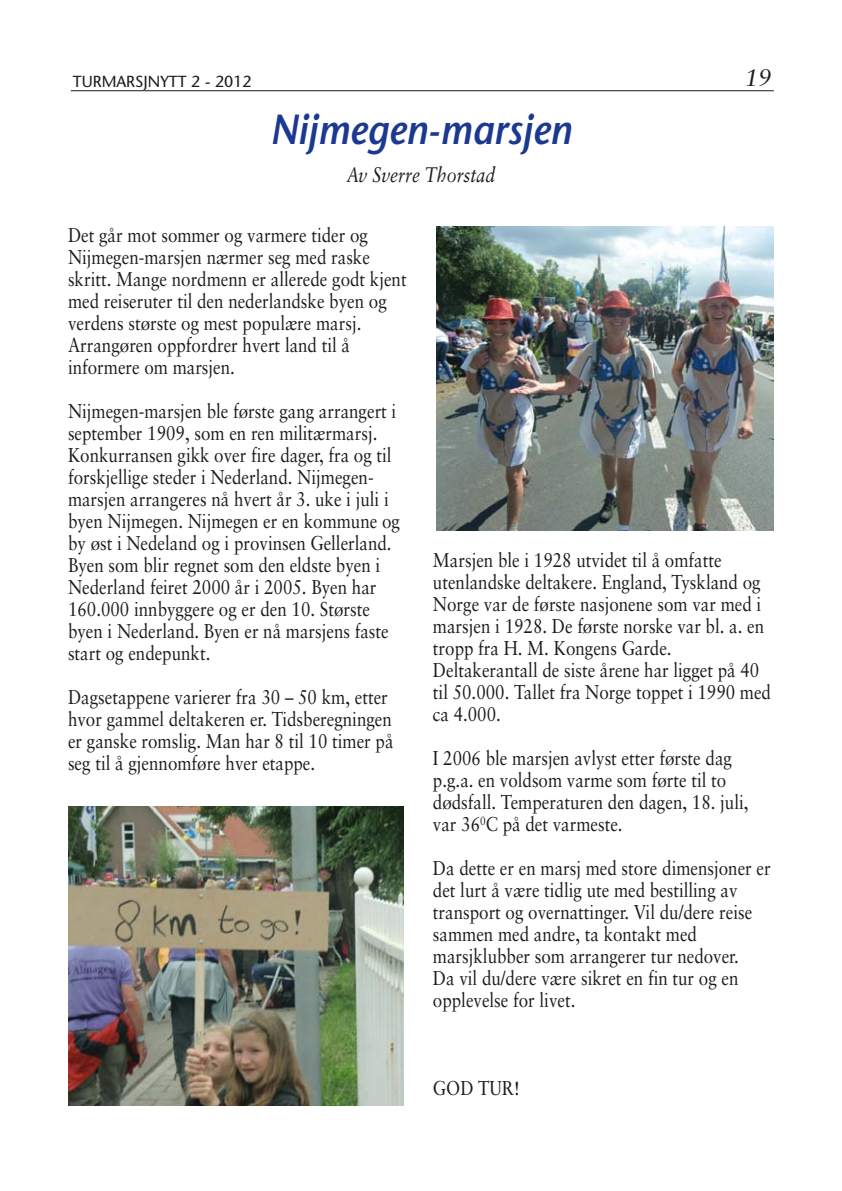
<style>
.page{position:relative;width:842px;height:1191px;background:#fff}
.page>*{position:absolute;margin:0;border:0;box-sizing:border-box;transform-origin:0 0}
.t1{font:italic 600 42px "Stone Sans";color:#1b3892;scale:.9 1}
.t2{font:italic 24px "Sabon";color:#1b1c20}
.t3{font:italic 21px "Sabon";color:#1b1c20;scale:.85 1}
.t4{font:20px/22px "Sabon";color:#1b1c20;scale:.85 1}
.t5{font:16px "Stone Sans";color:#1b1c20}
</style>
<div class="page">
<hr style="left:71px;top:90px;width:703px;height:1px;background:#1b1c20">
<img style="left:436px;top:227px;width:338px;height:304px">
<img style="left:68px;top:806px;width:336px;height:300px">
<p class="t5" style="left:73px;top:75px;width:180px">TURMARSJNYTT 2 - 2012</p>
<p class="t2" style="left:745px;top:67px;width:28px">19</p>
<h1 class="t1" style="left:270px;top:113px;width:336px">Nijmegen-marsjen</h1>
<p class="t3" style="left:347px;top:166px;width:176px">Av Sverre Thorstad</p>
<p class="t4" style="left:68px;top:226px;width:400px">Det går mot sommer og varmere tider og Nijmegen-marsjen nærmer seg med raske skritt. Mange nordmenn er allerede godt kjent med reiseruter til den nederlandske byen og verdens største og mest populære marsj.<br>Arrangøren oppfordrer hvert land til å informere om marsjen.</p>
<p class="t4" style="left:68px;top:402px;width:392px">Nijmegen-marsjen ble første gang arrangert i september 1909, som en ren militærmarsj.<br>Konkurransen gikk over fire dager, fra og til forskjellige steder i Nederland. Nijmegen&shy;marsjen arrangeres nå hvert år 3. uke i juli i byen Nijmegen. Nijmegen er en kommune og by øst i Nedeland og i provinsen Gellerland.<br>Byen som blir regnet som den eldste byen i Nederland feiret 2000 år i 2005. Byen har 160.000 innbyggere og er den 10. Største byen i Nederland. Byen er nå marsjens faste start og endepunkt.</p>
<p class="t4" style="left:68px;top:688px;width:384px">Dagsetappene varierer fra 30 – 50 km, etter hvor gammel deltakeren er. Tidsberegningen er ganske romslig. Man har 8 til 10 timer på seg til å gjennomføre hver etappe.</p>
<p class="t4" style="left:433px;top:550px;width:399px">Marsjen ble i 1928 utvidet til å omfatte utenlandske deltakere. England, Tyskland og Norge var de første nasjonene som var med i marsjen i 1928. De første norske var bl. a. en tropp fra H. M. Kongens Garde.<br>Deltakerantall de siste årene har ligget på 40 til 50.000. Tallet fra Norge toppet i 1990 med ca 4.000.</p>
<p class="t4" style="left:433px;top:748px;width:373px">I 2006 ble marsjen avlyst etter første dag p.g.a. en voldsom varme som førte til to dødsfall. Temperaturen den dagen, 18. juli, var 36<sup>0</sup>C på det varmeste.</p>
<p class="t4" style="left:433px;top:858px;width:399px">Da dette er en marsj med store dimensjoner er det lurt å være tidlig ute med bestilling av transport og overnattinger. Vil du/dere reise sammen med andre, ta kontakt med marsjklubber som arrangerer tur nedover.<br>Da vil du/dere være sikret en fin tur og en opplevelse for livet.</p>
<p class="t4" style="left:433px;top:1078px;width:104px">GOD TUR!</p>
</div>
